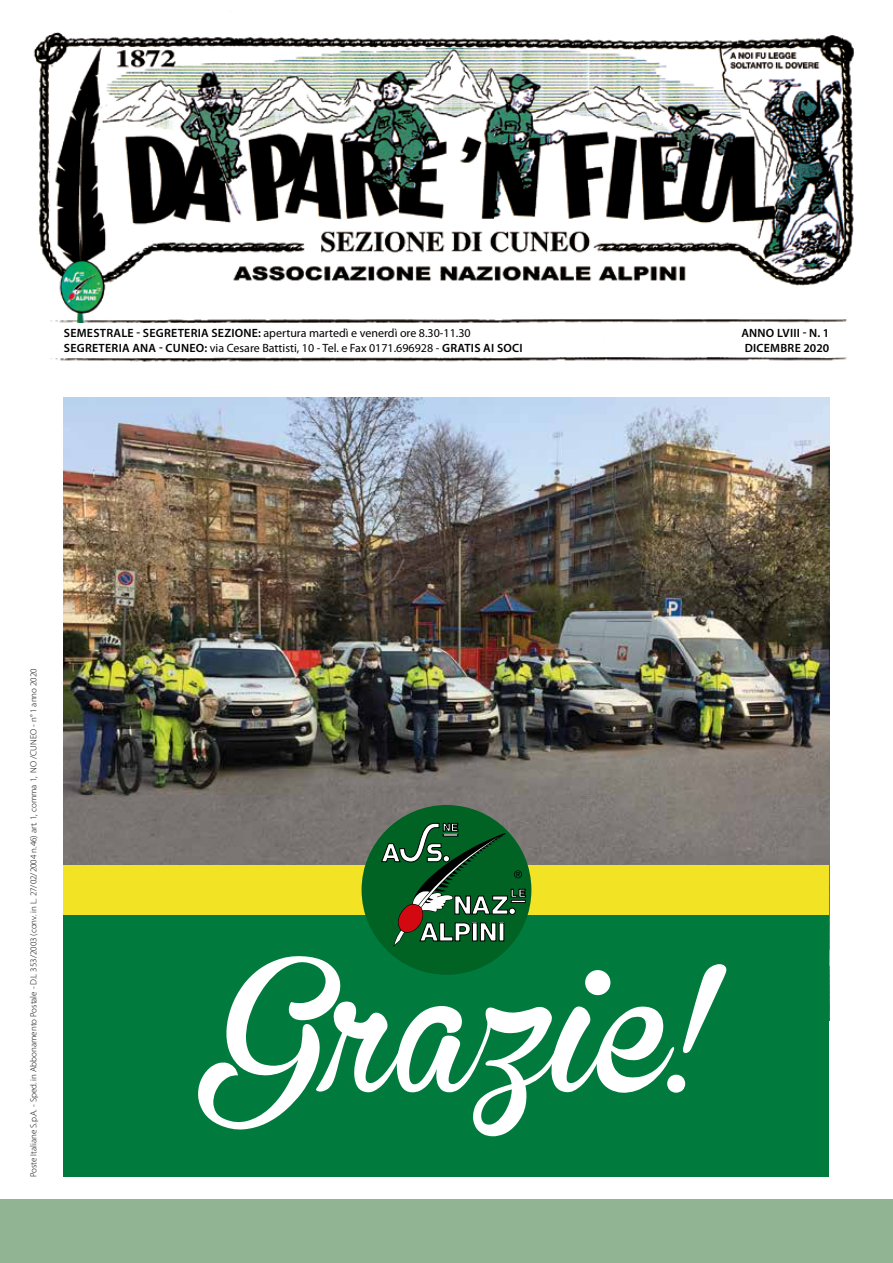
<style>
.page{position:relative;width:893px;height:1263px;background:#fff}
.page>*{position:absolute;margin:0;border:0;box-sizing:border-box;transform-origin:0 0}
.t1{font:191.1px "Brannboll Ny Personal Use Only";color:#fff}
.t2{font:12px/14.4px "Myriad Pro";color:#000}
.t3{font:600 12px/14.4px "Myriad Pro";letter-spacing:.02em;color:#000}
.t4{font:300 9px "Myriad Pro";color:#000}
.s1{font-weight:600}
</style>
<div class="page">
<img style="left:33px;top:32px;width:822px;height:329px">
<div style="left:0;top:1199px;width:893px;height:64px;background:#91b592"></div>
<div style="left:64px;top:323px;width:507px;height:34px;background:#fff"></div>
<img style="left:64px;top:398px;width:765px;height:467px">
<div style="left:64px;top:889px;width:765px;height:288px;background:#007b3d"></div>
<div style="left:64px;top:865px;width:765px;height:49px;background:#f3e325"></div>
<div style="left:362px;top:805px;width:169px;height:170px;background:#006324;border-radius:50%"></div>
<svg style="left:381px;top:823px;width:145px;height:124px"></svg>
<p class="t2" style="left:64px;top:326px;width:460px"><span class="s1">SEMESTRALE - SEGRETERIA SEZIONE:</span> apertura martedì e venerdì ore 8.30-11.30<br><span class="s1">SEGRETERIA ANA - CUNEO:</span> via Cesare Battisti, 10 - Tel. e Fax 0171.696928 - <span class="s1">GRATIS AI SOCI</span></p>
<p class="t3" style="left:741px;top:326px;width:89px">ANNO LVIII - N. 1<br>DICEMBRE 2020</p>
<p class="t4" style="left:29px;top:1177px;width:510px;rotate:-90deg">Poste Italiane S.p.A. - Sped. in Abbonamento Postale - D.L 353/2003 (conv. in L. 27/02/2004 n.46) art. 1, comma 1, NO /CUNEO - n° 1 anno 2020</p>
<h1 class="t1" style="left:197px;top:915px;width:499px">Grazie!</h1>
</div>
